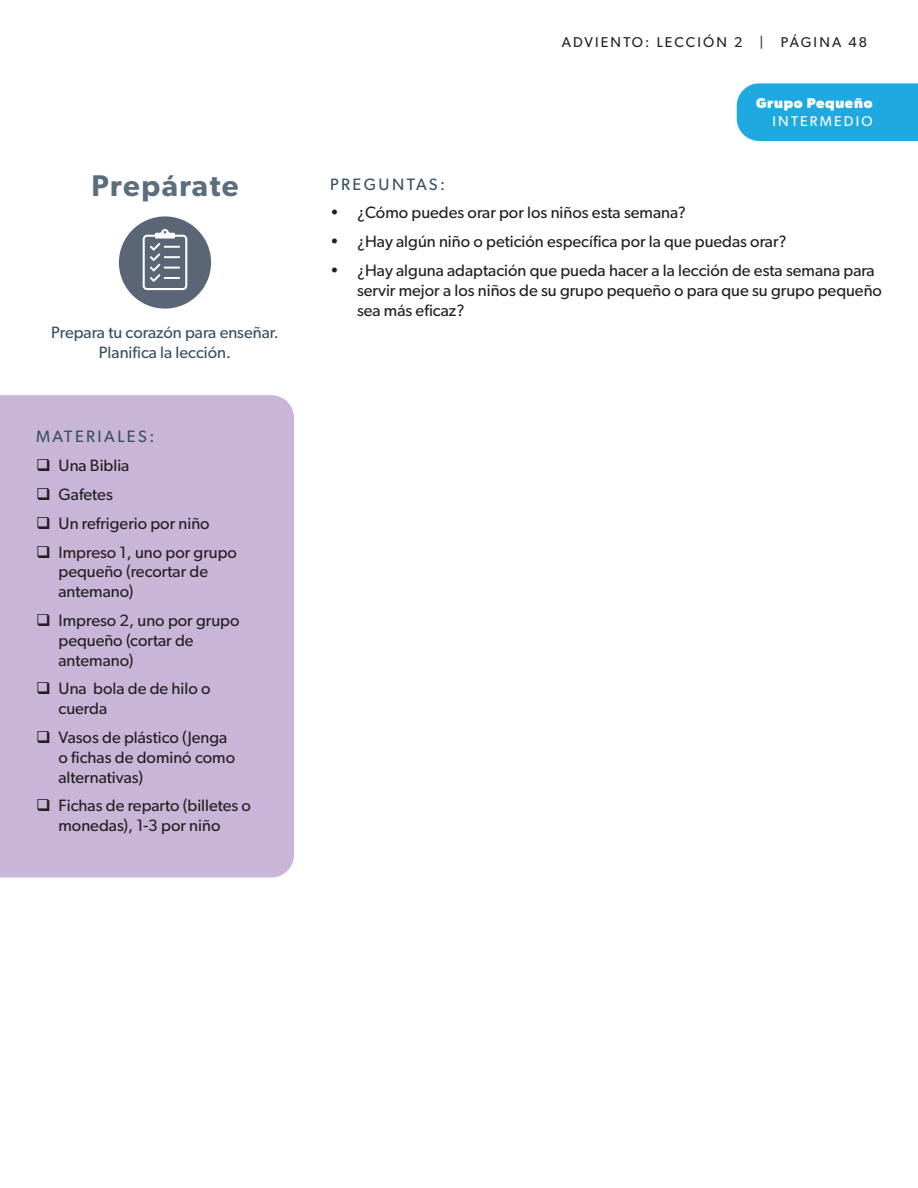
<style>
.page{position:relative;width:918px;height:1188px;background:#fff}
.page>*{position:absolute;margin:0;border:0;box-sizing:border-box;transform-origin:0 0}
.t1{font:600 30px "Gibson";letter-spacing:.05em;color:#5b6e7d}
.t2{font:16.5px/19.8px "Gibson";color:#231f20}
.subtitle{font:16.5px/19.8px "Gibson";color:#394f61;text-align:center}
.subtitle-2{font:16.5px "Gibson";letter-spacing:.15em;color:#394f61}
.t3{font:14.25px "Gibson";letter-spacing:.15em;color:#231f20}
.t4{font:700 14.25px "Gibson";letter-spacing:.05em;color:#fff}
.t5{font:14.25px "Gibson";letter-spacing:.15em;color:#fff}
</style>
<div class="page">
<div style="left:737px;top:83px;width:181px;height:58px;background:#1eaae0"></div>
<div style="left:119px;top:216px;width:92px;height:93px;background:#5a6675;border-radius:50%"></div>
<svg style="left:143px;top:229px;width:44px;height:61px"></svg>
<div style="left:0;top:395px;width:294px;height:483px;background:#c8b5d7"></div>
<p class="t3" style="left:562px;top:34px;width:307px">ADVIENTO: LECCIÓN 2 | PÁGINA 48</p>
<p class="t4" style="left:756px;top:95px;width:118px">Grupo Pequeño</p>
<p class="t5" style="left:773px;top:112px;width:101px">INTERMEDIO</p>
<h1 class="t1" style="left:91px;top:168px;width:149px">Prepárate</h1>
<p class="subtitle-2" style="left:330px;top:174px;width:117px">PREGUNTAS:</p>
<p class="t2" style="left:330px;top:203px;width:357px">• ¿Cómo puedes orar por los niños esta semana?</p>
<p class="t2" style="left:330px;top:231px;width:458px">• ¿Hay algún niño o petición específica por la que puedas orar?</p>
<p class="t2" style="left:357px;top:260px;width:527px;text-indent:-27px">• ¿Hay alguna adaptación que pueda hacer a la lección de esta semana para servir mejor a los niños de su grupo pequeño o para que su grupo pequeño sea más eficaz?</p>
<p class="subtitle" style="left:51px;top:323px;width:229px">Prepara tu corazón para enseñar.<br>Planifica la lección.</p>
<p class="subtitle-2" style="left:36px;top:427px;width:120px">MATERIALES:</p>
<p class="t2" style="left:36px;top:455px;width:95px">❑ Una Biblia</p>
<p class="t2" style="left:36px;top:484px;width:78px">❑ Gafetes</p>
<p class="t2" style="left:36px;top:513px;width:175px">❑ Un refrigerio por niño</p>
<p class="t2" style="left:58px;top:542px;width:180px;text-indent:-22px">❑ Impreso 1, uno por grupo pequeño (recortar de antemano)</p>
<p class="t2" style="left:58px;top:610px;width:182px;text-indent:-22px">❑ Impreso 2, uno por grupo pequeño (cortar de antemano)</p>
<p class="t2" style="left:58px;top:679px;width:154px;text-indent:-22px">❑ Una bola de de hilo o cuerda</p>
<p class="t2" style="left:58px;top:727px;width:178px;text-indent:-22px">❑ Vasos de plástico (Jenga o fichas de dominó como alternativas)</p>
<p class="t2" style="left:36px;top:796px;width:217px;text-align:center">❑ Fichas de reparto (billetes o monedas), 1-3 por niño</p>
</div>
